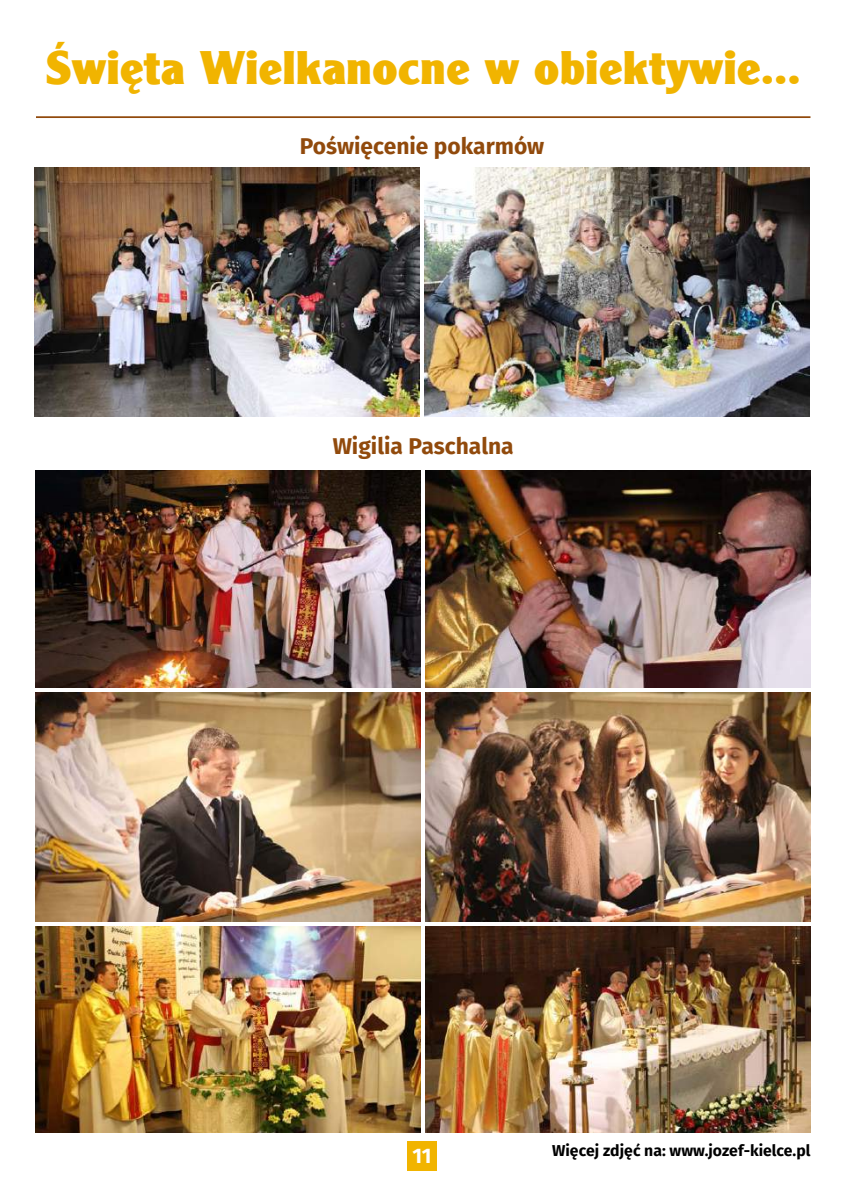
<style>
.page{position:relative;width:844px;height:1191px;background:#fff}
.page>*{position:absolute;margin:0;border:0;box-sizing:border-box;transform-origin:0 0}
.t1{font:700 expanded 49px "Clearface Got TCE";color:#f1b400}
.t2{font:700 22.75px "Fira Sans";color:#914a0c}
.t3{font:700 21px "Fira Sans";color:#fff}
.t4{font:700 15.75px "Fira Sans";color:#000}
</style>
<div class="page">
<hr style="left:36px;top:116px;width:774px;height:2px;background:#914a0c">
<div style="left:407px;top:1141px;width:30px;height:30px;background:#f1b400"></div>
<img style="left:35px;top:167px;width:384px;height:250px">
<img style="left:36px;top:470px;width:384px;height:218px">
<img style="left:424px;top:167px;width:385px;height:250px">
<img style="left:425px;top:470px;width:385px;height:218px">
<img style="left:36px;top:692px;width:384px;height:229px">
<img style="left:36px;top:927px;width:384px;height:205px">
<img style="left:425px;top:692px;width:385px;height:229px">
<img style="left:425px;top:927px;width:385px;height:205px">
<h1 class="t1" style="left:46px;top:40px;width:756px">Święta Wielkanocne w obiektywie...</h1>
<p class="t2" style="left:299px;top:130px;width:246px">Poświęcenie pokarmów</p>
<p class="t2" style="left:332px;top:430px;width:182px">Wigilia Paschalna</p>
<p class="t3" style="left:412px;top:1140px;width:21px">11</p>
<p class="t4" style="left:552px;top:1139px;width:260px">Więcej zdjęć na: www.jozef-kielce.pl</p>
</div>
